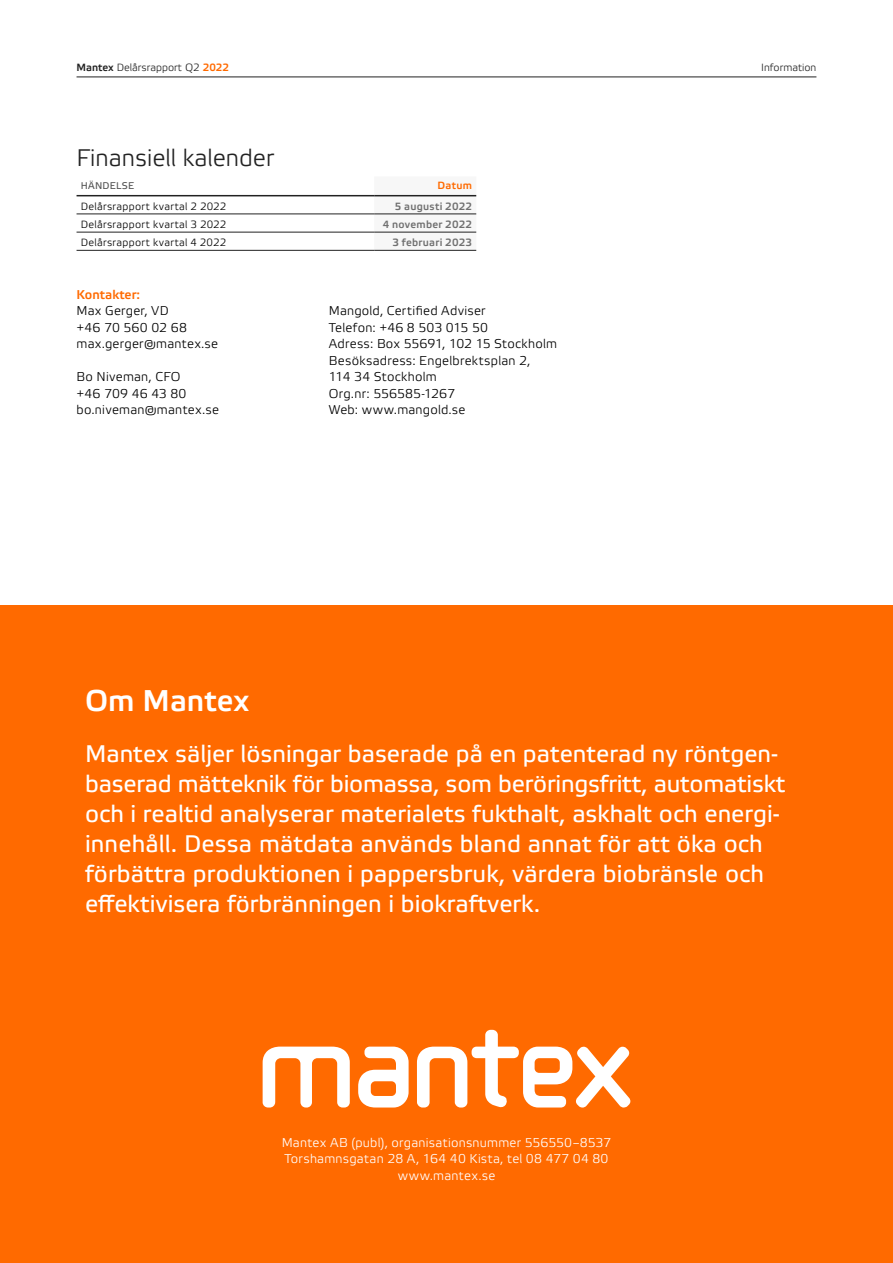
<style>
.page{position:relative;width:893px;height:1263px;background:#fff}
.page>*{position:absolute;margin:0;border:0;box-sizing:border-box;transform-origin:0 0}
.t1{font:30px "Etelka Medium Pro";color:#fff}
.t2{font:24px/30px "Etelka Text Pro";color:#fff}
.t3{font:24px "Etelka Light Pro";color:#222}
.t4{font:12.75px/16.5px "Etelka Light Pro";letter-spacing:.015em;color:#000}
.t5{font:12.75px/16.5px "Etelka Light Pro";letter-spacing:.015em;color:#fff;text-align:center}
.t6{font:12.75px "Etelka Medium Pro";color:#ff6a00}
.t7{font:10.5px "Etelka Light Pro";letter-spacing:.025em;color:#000}
.t8{font:10.5px "Etelka Medium Pro";letter-spacing:.02em;color:#707070}
.t9{font:10.5px "Etelka Light Pro";color:#222}
.t10{font:10.5px "Etelka Medium Pro";letter-spacing:.025em;color:#ff6a00}
.t11{font:9.75px "Etelka Text Pro";letter-spacing:.025em;color:#545454}
.s1{font-family:"Etelka Medium Pro"}
.s2{font-family:"Etelka Medium Pro";color:#ff6a00}
</style>
<div class="page">
<hr style="left:77px;top:77px;width:739px;height:1px;background:#222">
<svg style="left:374px;top:194px;width:102px;height:56px"></svg>
<hr style="left:77px;top:214px;width:297px;height:1px;background:#222">
<hr style="left:374px;top:214px;width:102px;height:1px;background:#222">
<hr style="left:77px;top:232px;width:297px;height:1px;background:#222">
<hr style="left:374px;top:232px;width:102px;height:1px;background:#222">
<hr style="left:77px;top:250px;width:297px;height:1px;background:#222">
<hr style="left:374px;top:250px;width:102px;height:1px;background:#222">
<hr style="left:77px;top:195px;width:297px;height:1px;background:#222">
<hr style="left:374px;top:195px;width:102px;height:1px;background:#222">
<div style="left:0;top:606px;width:893px;height:657px;background:#ff6a00"></div>
<svg style="left:358px;top:1046px;width:51px;height:61px"></svg>
<svg style="left:417px;top:1030px;width:213px;height:77px"></svg>
<svg style="left:263px;top:1046px;width:87px;height:61px"></svg>
<p class="t9" style="left:77px;top:62px;width:154px"><span class="s1">Mantex</span> Delårsrapport Q2 <span class="s2">2022</span></p>
<p class="t9" style="left:761px;top:62px;width:57px">Information</p>
<p class="t3" style="left:77px;top:145px;width:199px">Finansiell kalender</p>
<p class="t11" style="left:81px;top:180px;width:55px">HÄNDELSE</p>
<p class="t10" style="left:438px;top:180px;width:36px">Datum</p>
<p class="t7" style="left:81px;top:200px;width:147px">Delårsrapport kvartal 2 2022</p>
<p class="t8" style="left:395px;top:200px;width:79px">5 augusti 2022</p>
<p class="t7" style="left:81px;top:219px;width:147px">Delårsrapport kvartal 3 2022</p>
<p class="t8" style="left:383px;top:218px;width:91px">4 november 2022</p>
<p class="t7" style="left:81px;top:237px;width:147px">Delårsrapport kvartal 4 2022</p>
<p class="t8" style="left:392px;top:237px;width:81px">3 februari 2023</p>
<p class="t6" style="left:77px;top:287px;width:65px">Kontakter:</p>
<p class="t4" style="left:77px;top:303px;width:143px">Max Gerger, VD<br>+46 70 560 02 68 max.gerger@mantex.se</p>
<p class="t4" style="left:77px;top:369px;width:144px">Bo Niveman, CFO<br>+46 709 46 43 80 bo.niveman@mantex.se</p>
<p class="t4" style="left:329px;top:303px;width:230px">Mangold, Certified Adviser<br>Telefon: +46 8 503 015 50<br>Adress: Box 55691, 102 15 Stockholm<br>Besöksadress: Engelbrektsplan 2,<br>114 34 Stockholm<br>Org.nr: 556585-1267<br>Web: www.mangold.se</p>
<p class="t1" style="left:85px;top:684px;width:165px">Om Mantex</p>
<p class="t2" style="left:85px;top:740px;width:702px">Mantex säljer lösningar baserade på en patenterad ny röntgen&shy;baserad mätteknik för biomassa, som beröringsfritt, automatiskt och i realtid analyserar materialets fukthalt, askhalt och energi&shy;innehåll. Dessa mätdata används bland annat för att öka och förbättra produktionen i pappersbruk, värdera biobränsle och effektivisera förbränningen i biokraftverk.</p>
<p class="t5" style="left:282px;top:1135px;width:331px">Mantex AB (publ), organisationsnummer 556550–8537<br>Torshamnsgatan 28 A, 164 40 Kista, tel 08 477 04 80 www.mantex.se</p>
</div>
